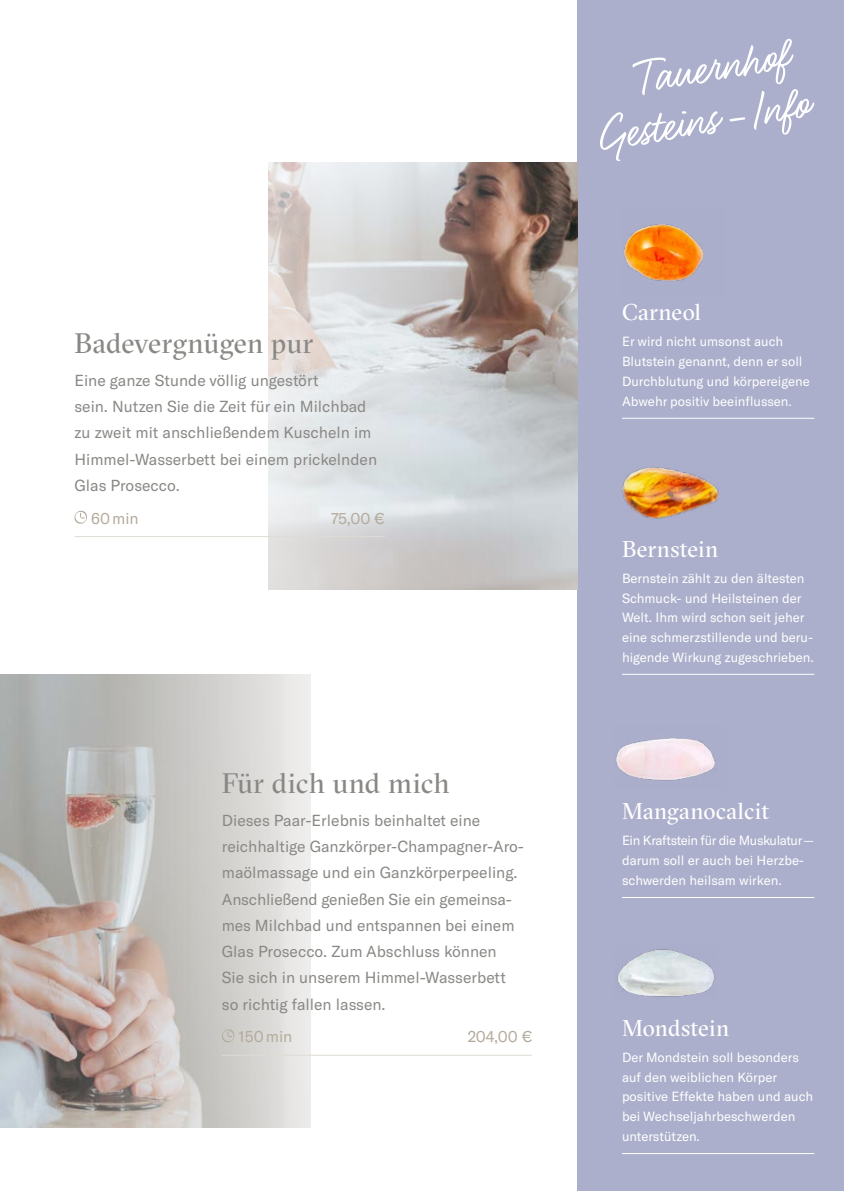
<style>
.page{position:relative;width:844px;height:1191px;background:#fff}
.page>*{position:absolute;margin:0;border:0;box-sizing:border-box;transform-origin:0 0}
.t1{font:52.5px/50.8px "Felt That";color:#fff;text-align:right}
.t2{font:28px "GT Sectra Fine";letter-spacing:.005em;color:#898885}
.t3{font:22.75px "GT Sectra Fine";letter-spacing:.01em;color:#fff}
.t4{font:15.75px/26.2px "GT America";color:#898885}
.t5{font:15.75px "GT America";color:#b4ab9c}
.t6{font:13.12px/19.6px "GT America";color:#fff}
</style>
<div class="page">
<div style="left:577px;top:0;width:266px;height:1191px;background:#abafcb"></div>
<img style="left:0;top:674px;width:310px;height:453px">
<img style="left:511px;top:163px;width:66px;height:426px">
<hr style="left:621px;top:418px;width:193px;height:1px;background:#fff">
<hr style="left:621px;top:674px;width:193px;height:1px;background:#fff">
<hr style="left:621px;top:897px;width:193px;height:1px;background:#fff">
<hr style="left:621px;top:1153px;width:193px;height:1px;background:#fff">
<img style="left:624px;top:224px;width:79px;height:57px">
<img style="left:616px;top:738px;width:99px;height:43px">
<img style="left:622px;top:467px;width:97px;height:52px">
<img style="left:617px;top:949px;width:98px;height:48px">
<img style="left:268px;top:163px;width:243px;height:426px">
<hr style="left:74px;top:536px;width:310px;height:1px;background:#dfdbd4">
<svg style="left:74px;top:510px;width:13px;height:14px"></svg>
<hr style="left:222px;top:1054px;width:310px;height:1px;background:#dfdbd4">
<svg style="left:221px;top:1028px;width:13px;height:14px"></svg>
<h2 class="t2" style="left:74px;top:326px;width:240px">Badevergnügen pur</h2>
<p class="t4" style="left:74px;top:367px;width:304px">Eine ganze Stunde völlig ungestört<br>sein. Nutzen Sie die Zeit für ein Milchbad zu zweit mit anschließendem Kuscheln im Himmel-Wasserbett bei einem prickelnden Glas Prosecco.</p>
<p class="t5" style="left:91px;top:509px;width:49px">60 min</p>
<p class="t5" style="left:331px;top:509px;width:55px">75,00 €</p>
<h2 class="t2" style="left:222px;top:765px;width:229px">Für dich und mich</h2>
<p class="t4" style="left:222px;top:807px;width:303px">Dieses Paar-Erlebnis beinhaltet eine reichhaltige Ganzkörper-Champagner-Aro&shy;maölmassage und ein Ganzkörperpeeling.<br>Anschließend genießen Sie ein gemeinsa&shy;mes Milchbad und entspannen bei einem Glas Prosecco. Zum Abschluss können<br>Sie sich in unserem Himmel-Wasserbett so richtig fallen lassen.</p>
<p class="t5" style="left:238px;top:1027px;width:55px">150 min</p>
<p class="t5" style="left:467px;top:1027px;width:66px">204,00 €</p>
<h1 class="t1" style="left:586px;top:60px;width:212px;rotate:-9deg">Tauernhof<br>Gesteins - Info</h1>
<h3 class="t3" style="left:621px;top:298px;width:80px">Carneol</h3>
<p class="t6" style="left:621px;top:332px;width:189px">Er wird nicht umsonst auch<br>Blutstein genannt, denn er soll<br>Durchblutung und körpereigene<br>Abwehr positiv beeinflussen.</p>
<h3 class="t3" style="left:621px;top:534px;width:98px">Bernstein</h3>
<p class="t6" style="left:621px;top:568px;width:193px">Bernstein zählt zu den ältesten<br>Schmuck- und Heilsteinen der<br>Welt. Ihm wird schon seit jeher eine schmerzstillende und beru&shy;higende Wirkung zugeschrieben.</p>
<h3 class="t3" style="left:621px;top:797px;width:149px">Manganocalcit</h3>
<p class="t6" style="left:621px;top:831px;width:193px">Ein Kraftstein für die Muskulatur — darum soll er auch bei Herzbe&shy;schwerden heilsam wirken.</p>
<h3 class="t3" style="left:621px;top:1013px;width:109px">Mondstein</h3>
<p class="t6" style="left:621px;top:1047px;width:193px">Der Mondstein soll besonders auf den weiblichen Körper positive Effekte haben und auch bei Wechseljahrbeschwerden unterstützen.</p>
</div>
